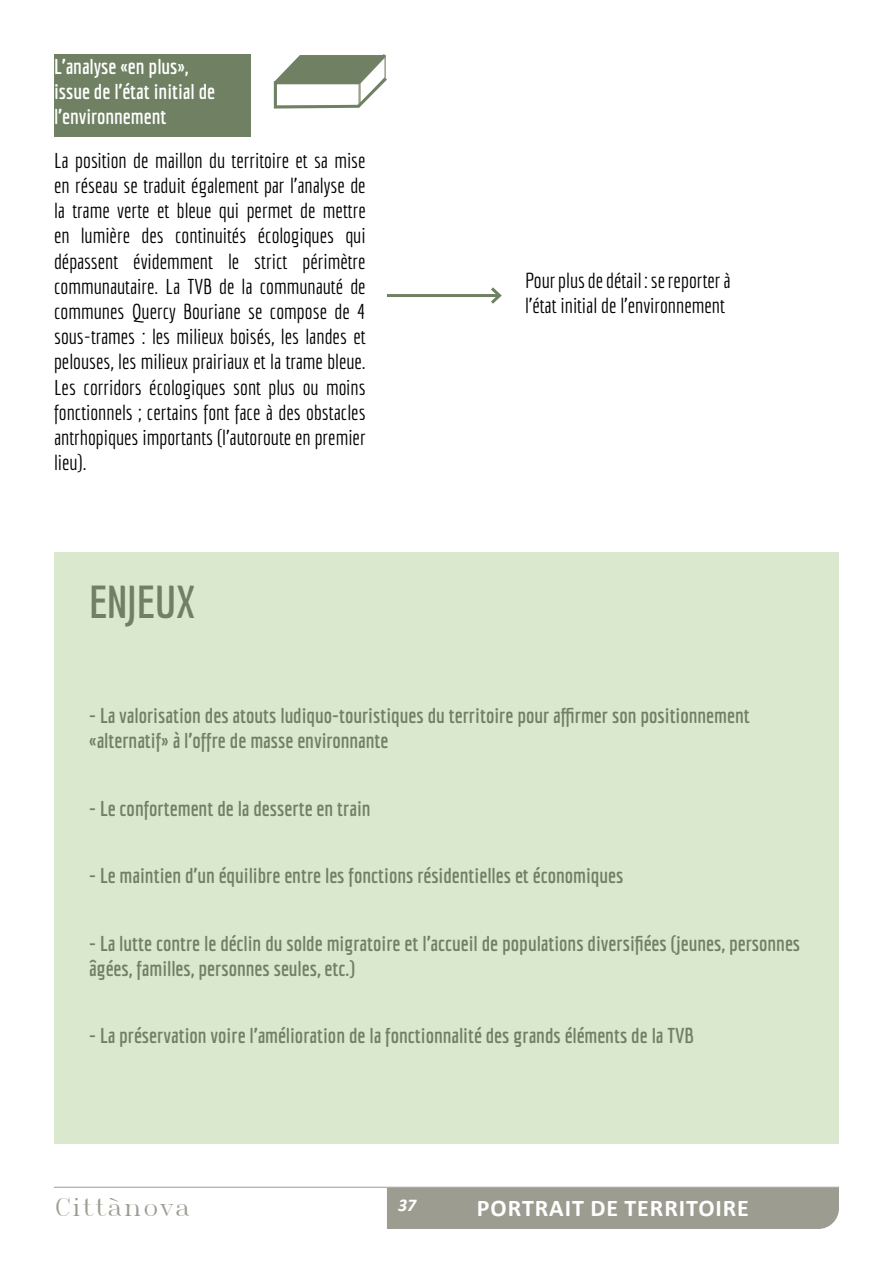
<style>
.page{position:relative;width:893px;height:1263px;background:#fff}
.page>*{position:absolute;margin:0;border:0;box-sizing:border-box;transform-origin:0 0}
.t1{font:700 45px "Economica";color:#6f8162}
.t2{font:700 24px "Calibri";letter-spacing:.04em;color:#fff}
.t3{font:24px "Roman T";letter-spacing:-.01em;color:#9b9d91}
.t4{font:21px/25.2px "Economica";color:#000;text-align:justify}
.t5{font:700 21px/25.2px "Economica";color:#6f8162}
.t6{font:700 21px/25.2px "Economica";color:#fff}
.t7{font:italic 700 18px "Calibri";color:#fff}
.s1{color:#9c9d90}
</style>
<div class="page">
<div style="left:387px;top:1188px;width:452px;height:41px;background:#9c9d90"></div>
<hr style="left:54px;top:1187px;width:785px;height:1px;background:#9c9d90">
<div style="left:54px;top:553px;width:785px;height:591px;background:#dae8cd"></div>
<svg style="left:273px;top:54px;width:114px;height:55px"></svg>
<hr style="left:387px;top:294px;width:113px;height:3px;background:#6f8162">
<svg style="left:491px;top:287px;width:11px;height:17px"></svg>
<div style="left:54px;top:54px;width:197px;height:82px;background:#6f8162"></div>
<p class="t6" style="left:54px;top:54px;width:163px">L’analyse «en plus», issue de l’état initial de l’environnement</p>
<p class="t4" style="left:54px;top:149px;width:313px">La position de maillon du territoire et sa mise en réseau se traduit également par l’analyse de la trame verte et bleue qui permet de mettre en lumière des continuités écologiques qui dépassent évidemment le strict périmètre communautaire. La TVB de la communauté de communes Quercy Bouriane se compose de 4 sous-trames : les milieux boisés, les landes et pelouses, les milieux prairiaux et la trame bleue.<br>Les corridors écologiques sont plus ou moins fonctionnels ; certains font face à des obstacles antrhopiques importants (l’autoroute en premier lieu).</p>
<h1 class="t1" style="left:89px;top:577px;width:107px">ENJEUX</h1>
<p class="t4" style="left:525px;top:268px;width:207px">Pour plus de détail : se reporter à l’état initial de l’environnement</p>
<p class="t5" style="left:89px;top:703px;width:662px">- La valorisation des atouts ludiquo-touristiques du territoire pour affirmer son positionnement «alternatif» à l’offre de masse environnante</p>
<p class="t5" style="left:89px;top:795px;width:283px">- Le confortement de la desserte en train</p>
<p class="t5" style="left:89px;top:863px;width:536px">- Le maintien d’un équilibre entre les fonctions résidentielles et économiques</p>
<p class="t5" style="left:89px;top:930px;width:712px">- La lutte contre le déclin du solde migratoire et l’accueil de populations diversifiées (jeunes, personnes âgées, familles, personnes seules, etc.)</p>
<p class="t5" style="left:89px;top:1023px;width:606px">- La préservation voire l’amélioration de la fonctionnalité des grands éléments de la TVB</p>
<p class="t3" style="left:54px;top:1193px;width:139px"><span class="s1">Citt</span>ànova</p>
<p class="t2" style="left:477px;top:1193px;width:274px">PORTRAIT DE TERRITOIRE</p>
<p class="t7" style="left:398px;top:1199px;width:20px">37</p>
</div>
